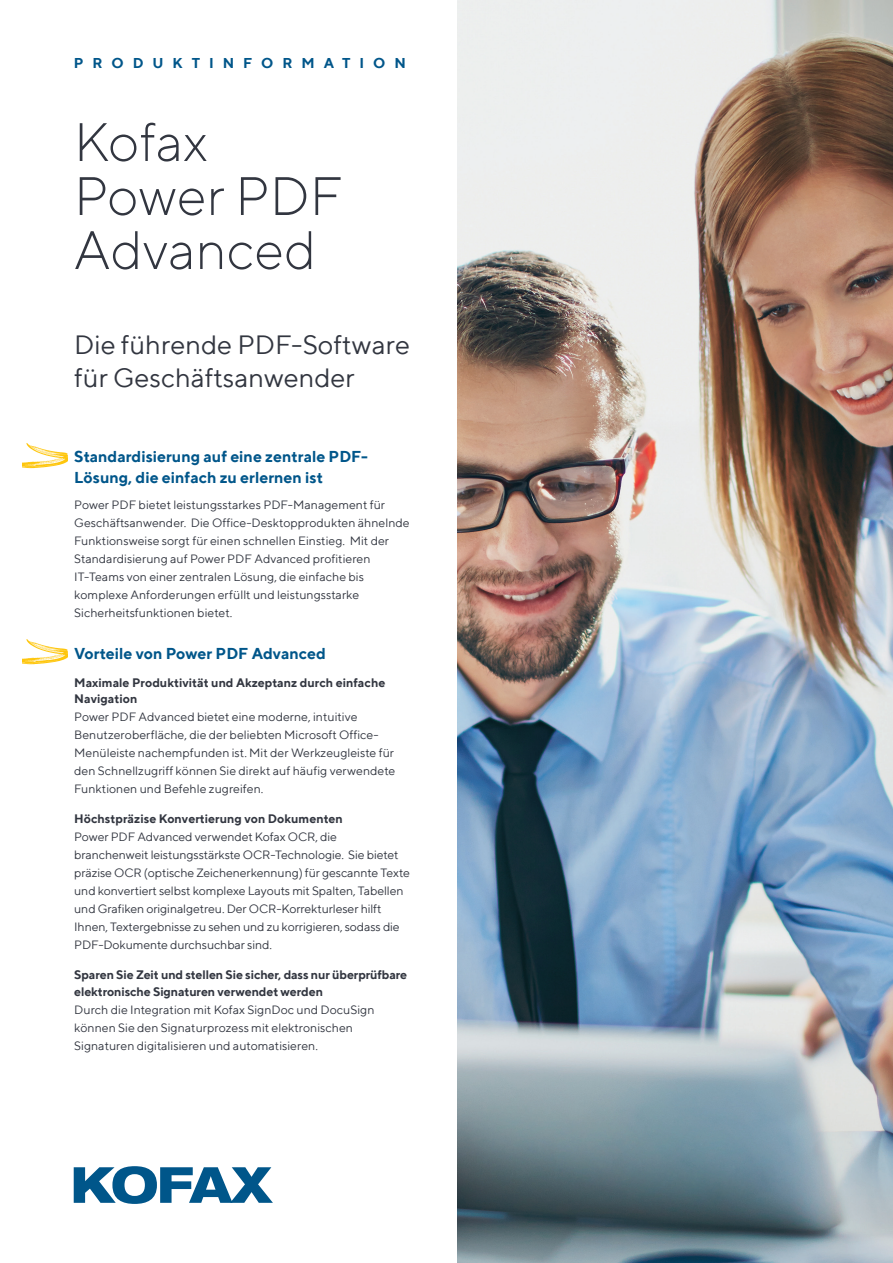
<style>
.page{position:relative;width:893px;height:1263px;background:#fff}
.page>*{position:absolute;margin:0;border:0;box-sizing:border-box;transform-origin:0 0}
.t1{font:300 54px/54px "TT Norms";color:#323640}
.t2{font:27px/33px "TT Norms";color:#323640}
.t3{font:700 15.75px/21px "TT Norms";color:#00568a}
.t4{font:700 14.25px "TT Norms";letter-spacing:.63em;color:#00568a}
.t5{font:12.3px/18px "TT Norms";color:#323640}
.t6{font:700 12.3px/16.5px "TT Norms";color:#323640}
</style>
<div class="page">
<svg style="left:22px;top:639px;width:46px;height:25px"></svg>
<svg style="left:74px;top:1166px;width:199px;height:38px"></svg>
<img style="left:457px;top:1px;width:436px;height:1262px">
<svg style="left:22px;top:443px;width:46px;height:25px"></svg>
<p class="t4" style="left:74px;top:54px;width:334px">PRODUKTINFORMATION</p>
<h1 class="t1" style="left:74px;top:114px;width:270px">Kofax<br>Power PDF<br>Advanced</h1>
<h2 class="t2" style="left:74px;top:328px;width:337px">Die führende PDF-Software für Geschäftsanwender</h2>
<p class="t3" style="left:74px;top:445px;width:295px">Standardisierung auf eine zentrale PDF-<br>Lösung, die einfach zu erlernen ist</p>
<p class="t5" style="left:74px;top:496px;width:337px">Power PDF bietet leistungsstarkes PDF-Management für Geschäftsanwender. Die Office-Desktopprodukten ähnelnde Funktionsweise sorgt für einen schnellen Einstieg. Mit der Standardisierung auf Power PDF Advanced profitieren IT-Teams von einer zentralen Lösung, die einfache bis komplexe Anforderungen erfüllt und leistungsstarke Sicherheitsfunktionen bietet.</p>
<p class="t3" style="left:74px;top:643px;width:253px">Vorteile von Power PDF Advanced</p>
<p class="t6" style="left:74px;top:674px;width:313px">Maximale Produktivität und Akzeptanz durch einfache<br>Navigation</p>
<p class="t5" style="left:74px;top:708px;width:323px">Power PDF Advanced bietet eine moderne, intuitive Benutzeroberfläche, die der beliebten Microsoft Office-Menüleiste nachempfunden ist. Mit der Werkzeugleiste für den Schnellzugriff können Sie direkt auf häufig verwendete Funktionen und Befehle zugreifen.</p>
<p class="t6" style="left:74px;top:811px;width:270px">Höchstpräzise Konvertierung von Dokumenten</p>
<p class="t5" style="left:74px;top:828px;width:337px">Power PDF Advanced verwendet Kofax OCR, die branchenweit leistungsstärkste OCR-Technologie. Sie bietet präzise OCR (optische Zeichenerkennung) für gescannte Texte und konvertiert selbst komplexe Layouts mit Spalten, Tabellen und Grafiken originalgetreu. Der OCR-Korrekturleser hilft Ihnen, Textergebnisse zu sehen und zu korrigieren, sodass die PDF-Dokumente durchsuchbar sind.</p>
<p class="t6" style="left:74px;top:966px;width:334px">Sparen Sie Zeit und stellen Sie sicher, dass nur überprüfbare elektronische Signaturen verwendet werden</p>
<p class="t5" style="left:74px;top:1000px;width:302px">Durch die Integration mit Kofax SignDoc und DocuSign können Sie den Signaturprozess mit elektronischen<br>Signaturen digitalisieren und automatisieren.</p>
</div>
